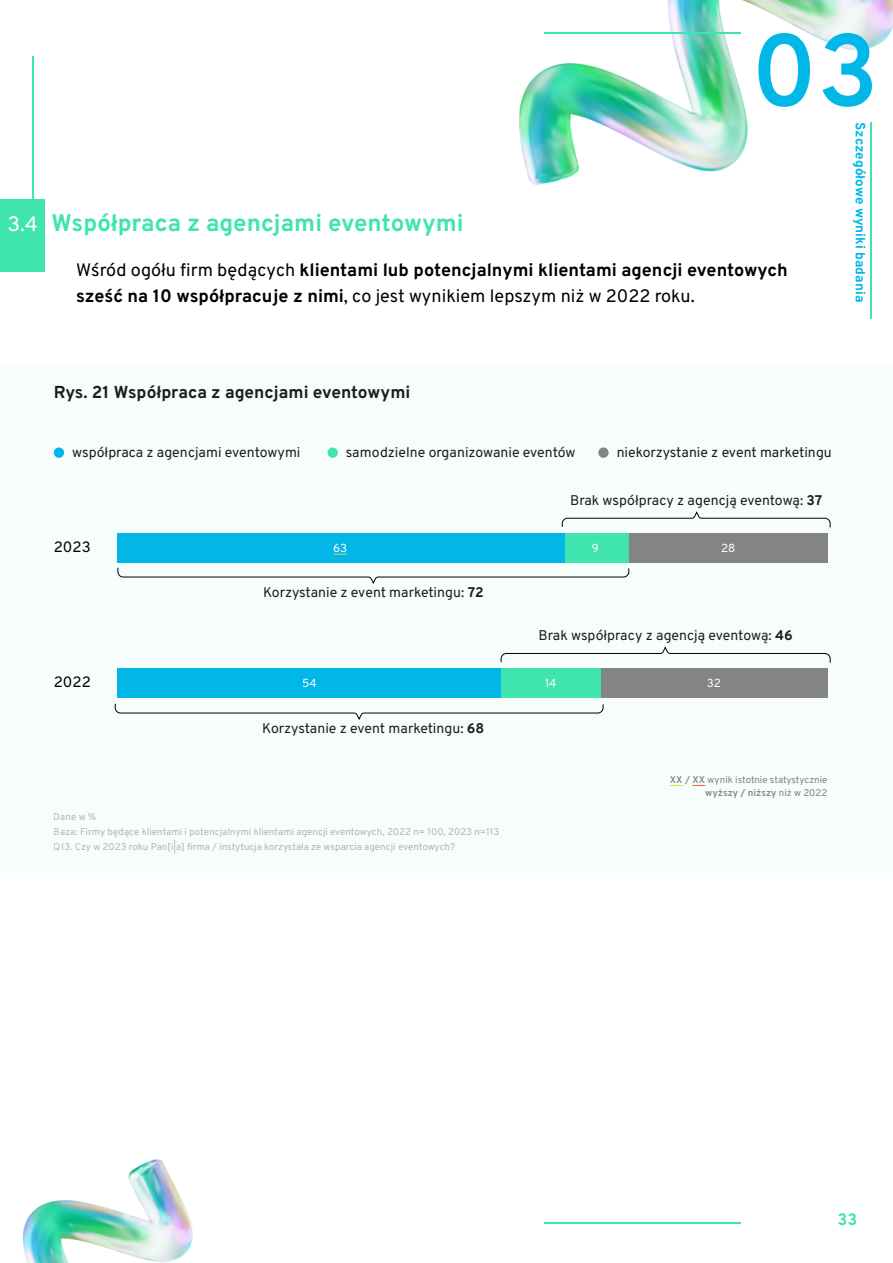
<style>
.page{position:relative;width:893px;height:1263px;background:#fff}
.page>*{position:absolute;margin:0;border:0;box-sizing:border-box;transform-origin:0 0}
.t1{font:600 102px "Overpass";color:#00b7e8}
.t2{font:700 24px "Overpass";color:#40e4af}
.t3{font:700 18px/25.5px "Overpass";color:#000}
.t4{font:700 17.25px "Overpass";color:#1d1d1b}
.t5{font:700 16.5px "Overpass";color:#40e4af}
.t6{font:15px "Overpass";color:#000}
.t7{font:13.95px "Overpass";color:#1d1d1b}
.t8{font:700 13.5px "Overpass";color:#00b7e8}
.t9{font:11.7px "Overpass";color:#fff}
.t10{font:9.75px/15px "Overpass";color:#848484}
.s1{font-weight:400;font-size:21px;color:#fff}
.s2{font-weight:400}
.s3{font-weight:700}
.s4{font-weight:600}
</style>
<div class="page">
<img style="left:22px;top:0;width:871px;height:1263px">
<hr style="left:32px;top:56px;width:2px;height:197px;background:#40e4af">
<hr style="left:544px;top:32px;width:196px;height:2px;background:#40e4af">
<hr style="left:871px;top:122px;width:1px;height:197px;background:#40e4af">
<hr style="left:544px;top:1223px;width:196px;height:1px;background:#40e4af">
<div style="left:0;top:199px;width:44px;height:73px;background:#40e4af"></div>
<div style="left:0;top:365px;width:893px;height:505px;background:#f7fdfb"></div>
<svg style="left:117px;top:567px;width:512px;height:17px"></svg>
<svg style="left:562px;top:511px;width:269px;height:17px"></svg>
<svg style="left:501px;top:646px;width:330px;height:17px"></svg>
<svg style="left:115px;top:703px;width:488px;height:17px"></svg>
<svg style="left:670px;top:785px;width:13px;height:1px"></svg>
<svg style="left:692px;top:785px;width:13px;height:1px"></svg>
<div style="left:54px;top:447px;width:10px;height:11px;background:#00b7e8;border-radius:50%"></div>
<div style="left:327px;top:447px;width:11px;height:11px;background:#40e4af;border-radius:50%"></div>
<div style="left:598px;top:447px;width:11px;height:11px;background:#848484;border-radius:50%"></div>
<div style="left:629px;top:533px;width:198px;height:30px;background:#848484"></div>
<div style="left:600px;top:668px;width:227px;height:30px;background:#848484"></div>
<div style="left:565px;top:533px;width:64px;height:30px;background:#40e4af"></div>
<div style="left:501px;top:668px;width:99px;height:30px;background:#40e4af"></div>
<div style="left:118px;top:533px;width:447px;height:30px;background:#00b7e8"></div>
<div style="left:118px;top:668px;width:383px;height:30px;background:#00b7e8"></div>
<svg style="left:334px;top:554px;width:13px;height:1px"></svg>
<h1 class="t1" style="left:751px;top:-12px;width:129px">03</h1>
<h3 class="t8" style="left:871px;top:122px;width:181px;rotate:90deg">Szczegółowe wyniki badania</h3>
<h2 class="t2" style="left:8px;top:204px;width:457px"><span class="s1">3.4</span> Współpraca z agencjami eventowymi</h2>
<h3 class="t3" style="left:76px;top:256px;width:713px"><span class="s2">Wśród ogółu firm będących</span> klientami lub potencjalnymi klientami agencji eventowych sześć na 10 współpracuje z nimi<span class="s2">, co jest wynikiem lepszym niż w 2022 roku.</span></h3>
<h3 class="t4" style="left:54px;top:379px;width:358px">Rys. 21 Współpraca z agencjami eventowymi</h3>
<h3 class="t7" style="left:72px;top:441px;width:230px">współpraca z agencjami eventowymi</h3>
<h3 class="t7" style="left:346px;top:441px;width:231px">samodzielne organizowanie eventów</h3>
<h3 class="t7" style="left:617px;top:441px;width:217px">niekorzystanie z event marketingu</h3>
<h3 class="t6" style="left:54px;top:534px;width:38px">2023</h3>
<h3 class="t6" style="left:54px;top:669px;width:39px">2022</h3>
<h3 class="t7" style="left:570px;top:489px;width:254px">Brak współpracy z agencją eventową: <span class="s3">37</span></h3>
<p class="t9" style="left:333px;top:538px;width:16px">63</p>
<p class="t9" style="left:592px;top:538px;width:8px">9</p>
<p class="t9" style="left:721px;top:538px;width:16px">28</p>
<h3 class="t7" style="left:263px;top:581px;width:222px">Korzystanie z event marketingu: <span class="s3">72</span></h3>
<h3 class="t7" style="left:539px;top:624px;width:256px">Brak współpracy z agencją eventową: <span class="s3">46</span></h3>
<p class="t9" style="left:302px;top:673px;width:16px">54</p>
<p class="t9" style="left:545px;top:673px;width:13px">14</p>
<p class="t9" style="left:707px;top:673px;width:15px">32</p>
<h3 class="t7" style="left:262px;top:717px;width:224px">Korzystanie z event marketingu: <span class="s3">68</span></h3>
<p class="t10" style="left:670px;top:772px;width:159px;line-height:13.5px;text-align:right"><span class="s4">XX / XX</span> wynik istotnie statystycznie <span class="s4">wyższy / niższy</span> niż w 2022</p>
<p class="t10" style="left:54px;top:809px;width:447px">Dane w %<br>Baza: Firmy będące klientami i potencjalnymi klientami agencji eventowych, 2022 n= 100, 2023 n=113<br>Q13. Czy w 2023 roku Pan[i|a] firma / instytucja korzystała ze wsparcia agencji eventowych?</p>
<h3 class="t5" style="left:837px;top:1205px;width:21px">33</h3>
</div>
